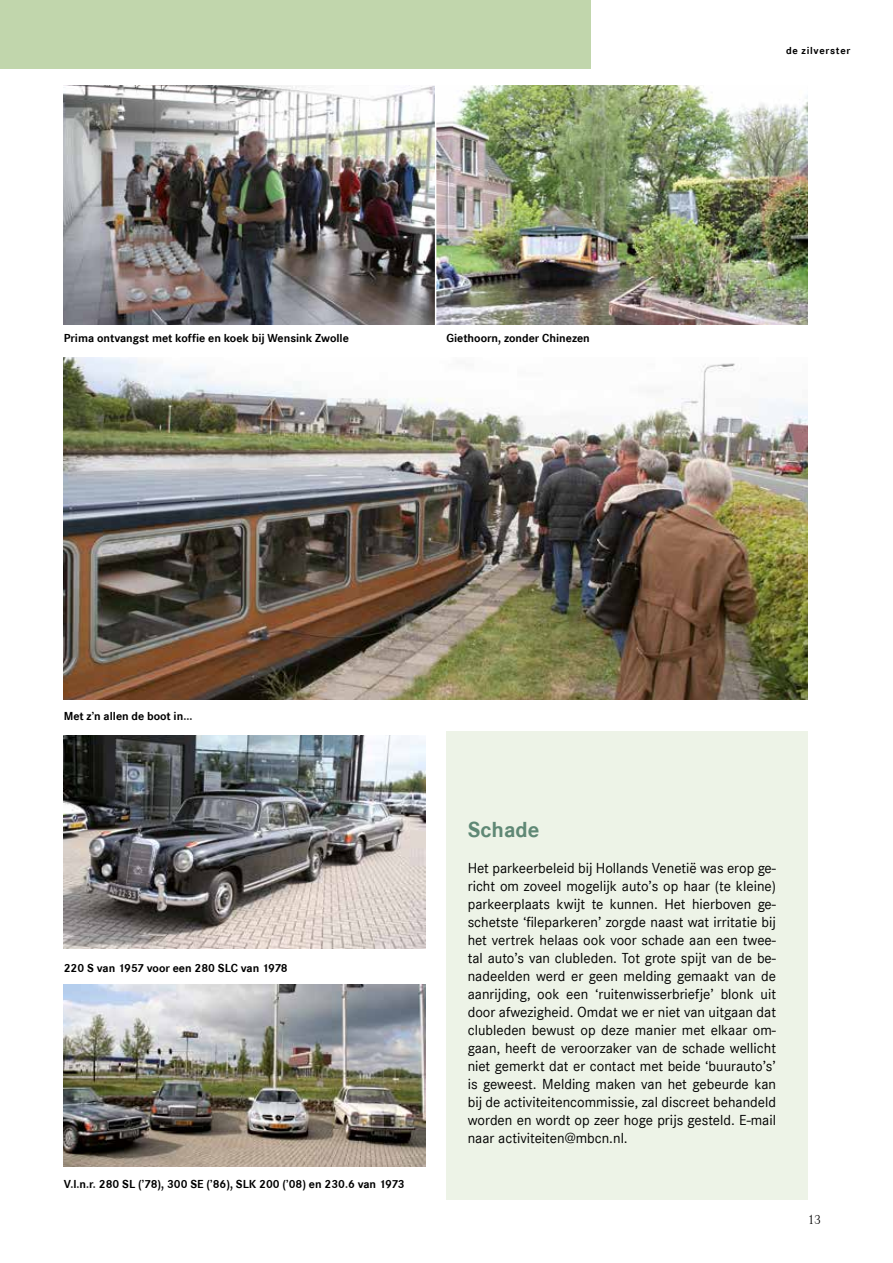
<style>
.page{position:relative;width:893px;height:1263px;background:#fff}
.page>*{position:absolute;margin:0;border:0;box-sizing:border-box;transform-origin:0 0}
.t1{font:700 22.5px "Corporate S";color:#5f8875}
.t2{font:15px/18px "Corporate S";color:#000;text-align:justify}
.t3{font:300 13.5px "Corporate A";color:#000}
.t4{font:700 12px "Corporate S";color:#000}
.t5{font:700 10.5px "Corporate S";letter-spacing:.065em;color:#000}
</style>
<div class="page">
<div style="left:0;top:0;width:591px;height:68px;background:#c1d6ac"></div>
<div style="left:446px;top:731px;width:362px;height:468px;background:#edf3e7"></div>
<img style="left:64px;top:85px;width:744px;height:239px">
<img style="left:64px;top:736px;width:361px;height:213px">
<img style="left:64px;top:985px;width:361px;height:181px">
<img style="left:64px;top:357px;width:744px;height:342px">
<hr style="left:435px;top:85px;width:1px;height:242px;background:#fff">
<p class="t4" style="left:64px;top:331px;width:287px">Prima ontvangst met koffie en koek bij Wensink Zwolle</p>
<p class="t4" style="left:446px;top:331px;width:145px">Giethoorn, zonder Chinezen</p>
<p class="t5" style="left:786px;top:44px;width:66px">de zilverster</p>
<p class="t4" style="left:64px;top:709px;width:130px">Met z’n allen de boot in...</p>
<p class="t4" style="left:64px;top:961px;width:225px">220 S van 1957 voor een 280 SLC van 1978</p>
<p class="t4" style="left:64px;top:1177px;width:342px">V.l.n.r. 280 SL (’78), 300 SE (’86), SLK 200 (’08) en 230.6 van 1973</p>
<h1 class="t1" style="left:468px;top:817px;width:73px">Schade</h1>
<p class="t2" style="left:468px;top:859px;width:310px">Het parkeerbeleid bij Hollands Venetië was erop ge&shy;richt om zoveel mogelijk auto’s op haar (te kleine) parkeerplaats kwijt te kunnen. Het hierboven ge&shy;schetste ‘fileparkeren’ zorgde naast wat irritatie bij het vertrek helaas ook voor schade aan een twee&shy;tal auto’s van clubleden. Tot grote spijt van de be&shy;nadeelden werd er geen melding gemaakt van de aanrijding, ook een ‘ruitenwisserbriefje’ blonk uit door afwezigheid. Omdat we er niet van uitgaan dat clubleden bewust op deze manier met elkaar om&shy;gaan, heeft de veroorzaker van de schade wellicht niet gemerkt dat er contact met beide ‘buurauto’s’ is geweest. Melding maken van het gebeurde kan bij de activiteitencommissie, zal discreet behandeld worden en wordt op zeer hoge prijs gesteld. E-mail naar activiteiten@mbcn.nl.</p>
<p class="t3" style="left:808px;top:1212px;width:15px">13</p>
</div>
